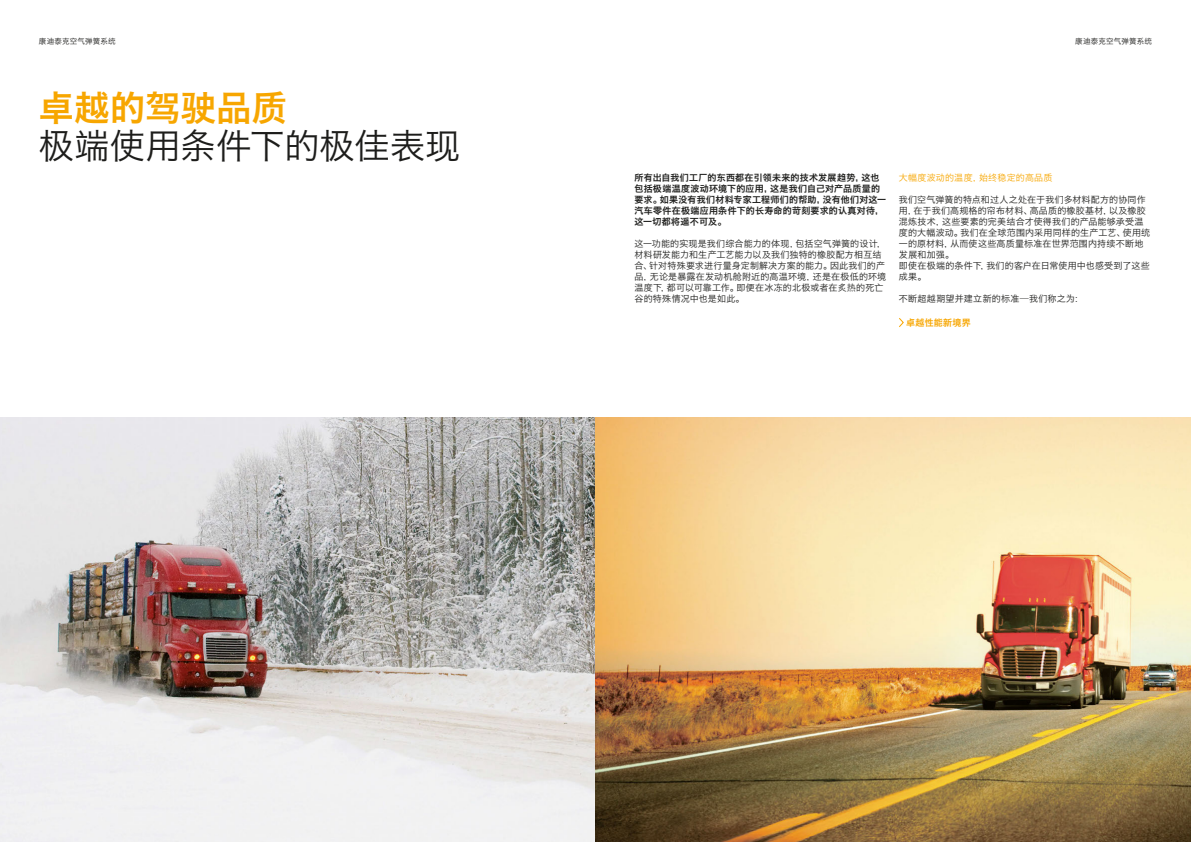
<style>
.page{position:relative;width:1191px;height:842px;background:#fff}
.page>*{position:absolute;margin:0;border:0;box-sizing:border-box;transform-origin:0 0}
.t1{font:35px "Hiragino Sans GB W3";letter-spacing:.005em;color:#1d1d1b}
.t2{font:35px "Hiragino Sans GB W6";letter-spacing:.015em;color:#f7a600}
.t3{font:9px/11px "Hiragino Sans GB W3";letter-spacing:.02em;color:#1d1d1b}
.t4{font:9px/11px "Hiragino Sans GB W6";letter-spacing:.025em;color:#1d1d1b}
.t5{font:9px "Hiragino Sans GB W3";letter-spacing:.025em;color:#f7a600}
.t6{font:9px "Hiragino Sans GB W6";letter-spacing:.03em;color:#f7a600}
.t7{font:7.5px "Hiragino Sans GB W3";letter-spacing:.025em;color:#1d1d1b}
</style>
<div class="page">
<svg style="left:899px;top:318px;width:5px;height:9px"></svg>
<img style="left:0;top:418px;width:1191px;height:424px">
<p class="t7" style="left:39px;top:36px;width:78px">康迪泰克空气弹簧系统</p>
<p class="t7" style="left:1075px;top:36px;width:78px">康迪泰克空气弹簧系统</p>
<h1 class="t2" style="left:39px;top:85px;width:249px">卓越的驾驶品质</h1>
<h1 class="t1" style="left:39px;top:125px;width:423px">极端使用条件下的极佳表现</h1>
<p class="t4" style="left:634px;top:172px;width:253px">所有出自我们工厂的东西都在引领未来的技术发展趋势，这也包括极端温度波动环境下的应用，这是我们自己对产品质量的要求。如果没有我们材料专家工程师们的帮助，没有他们对这一汽车零件在极端应用条件下的长寿命的苛刻要求的认真对待，这一切都将遥不可及。</p>
<p class="t3" style="left:634px;top:238px;width:253px">这一功能的实现是我们综合能力的体现，包括空气弹簧的设计，材料研发能力和生产工艺能力以及我们独特的橡胶配方相互结合、针对特殊要求进行量身定制解决方案的能力。因此我们的产品，无论是暴露在发动机舱附近的高温环境，还是在极低的环境温度下，都可以可靠工作。即便在冰冻的北极或者在炙热的死亡谷的特殊情况中也是如此。</p>
<p class="t5" style="left:899px;top:172px;width:155px">大幅度波动的温度，始终稳定的高品质</p>
<p class="t3" style="left:899px;top:194px;width:253px">我们空气弹簧的特点和过人之处在于我们多材料配方的协同作用，在于我们高规格的帘布材料、高品质的橡胶基材，以及橡胶混炼技术，这些要素的完美结合才使得我们的产品能够承受温度的大幅波动。我们在全球范围内采用同样的生产工艺、使用统一的原材料，从而使这些高质量标准在世界范围内持续不断地发展和加强。<br>即使在极端的条件下，我们的客户在日常使用中也感受到了这些成果。</p>
<p class="t3" style="left:899px;top:293px;width:186px">不断超越期望并建立新的标准—我们称之为：</p>
<p class="t6" style="left:906px;top:317px;width:66px">卓越性能新境界</p>
</div>
